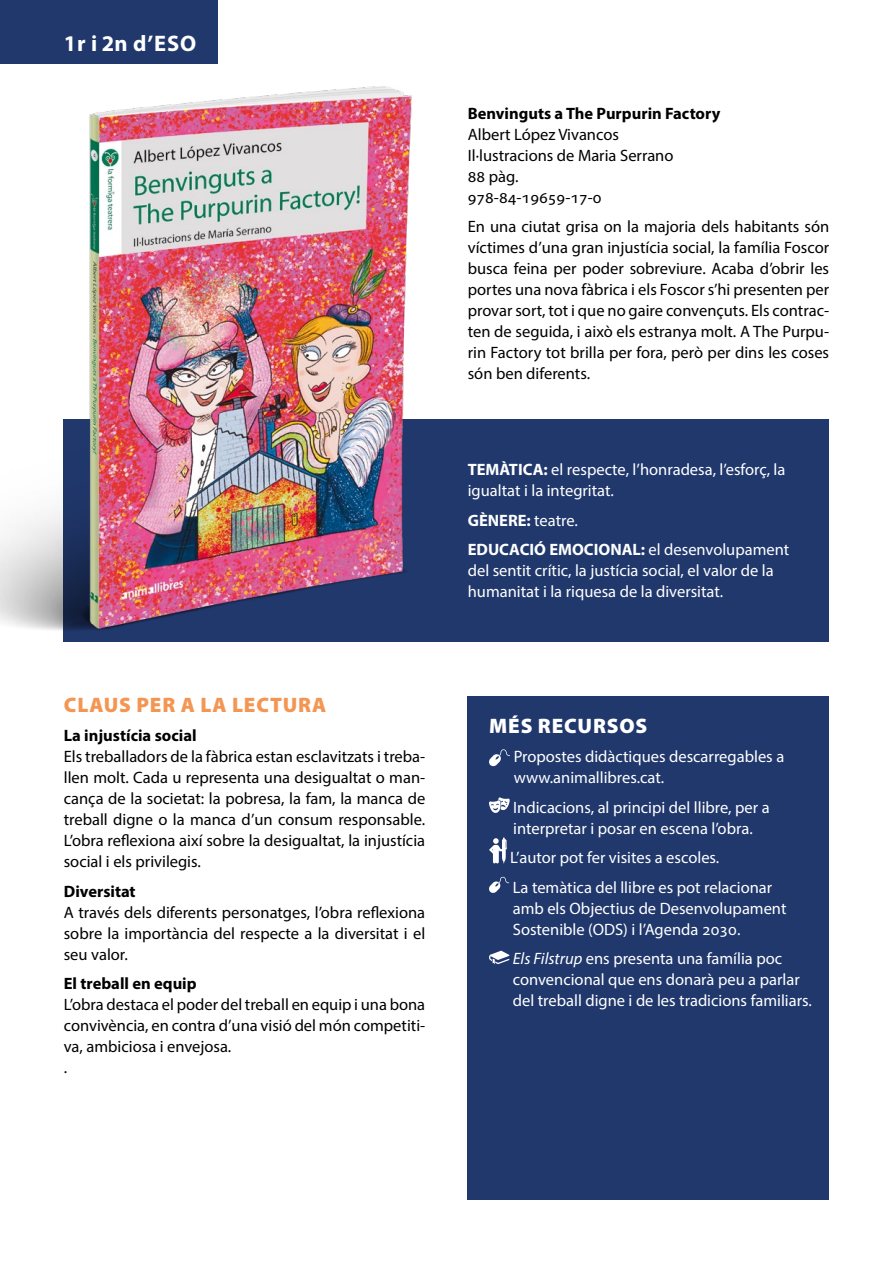
<style>
.page{position:relative;width:893px;height:1263px;background:#fff}
.page>*{position:absolute;margin:0;border:0;box-sizing:border-box;transform-origin:0 0}
.t1{font:700 22.5px "Myriad Pro";letter-spacing:.04em;color:#fff}
.Títol_Claus_1{font:900 21px "Myriad Pro";letter-spacing:.04em;color:#f49653}
.t2{font:900 21px "Myriad Pro";letter-spacing:.04em;color:#fff}
.Text{font:16.5px/21px "Myriad Pro";color:#000;text-align:justify}
.Temàtica__gènere{font:16.5px/21px "Myriad Pro";color:#fff}
.Títol_Claus_2{font:700 16.5px "Myriad Pro";color:#000}
.Temàtica__gènere-2{font:700 16.5px "Myriad Pro";color:#fff}
.s1{font-weight:700}
.s2{font-weight:400}
.s3{font-style:italic}
</style>
<div class="page">
<div style="left:64px;top:419px;width:765px;height:223px;background:#21386d"></div>
<div style="left:468px;top:696px;width:361px;height:503px;background:#21386d"></div>
<div style="left:0;top:0;width:217px;height:64px;background:#21386d"></div>
<img style="left:0;top:86px;width:412px;height:556px">
<svg style="left:489px;top:749px;width:21px;height:18px"></svg>
<svg style="left:489px;top:797px;width:21px;height:16px"></svg>
<svg style="left:489px;top:837px;width:18px;height:26px"></svg>
<svg style="left:489px;top:877px;width:20px;height:16px"></svg>
<svg style="left:489px;top:951px;width:20px;height:13px"></svg>
<h1 class="t1" style="left:64px;top:29px;width:134px">1r i 2n d’ESO</h1>
<p class="Títol_Claus_1" style="left:64px;top:690px;width:264px">CLAUS PER A LA LECTURA</p>
<p class="Títol_Claus_2" style="left:64px;top:725px;width:134px">La injustícia social</p>
<p class="Text" style="left:64px;top:746px;width:363px">Els treballadors de la fàbrica estan esclavitzats i treba&shy;llen molt. Cada u representa una desigualtat o man&shy;cança de la societat: la pobresa, la fam, la manca de treball digne o la manca d’un consum responsable.<br>L’obra reflexiona així sobre la desigualtat, la injustícia social i els privilegis.</p>
<p class="Títol_Claus_2" style="left:64px;top:880px;width:73px">Diversitat</p>
<p class="Text" style="left:64px;top:901px;width:363px">A través dels diferents personatges, l’obra reflexiona sobre la importància del respecte a la diversitat i el seu valor.</p>
<p class="Títol_Claus_2" style="left:64px;top:973px;width:134px">El treball en equip</p>
<p class="Text" style="left:64px;top:994px;width:363px">L’obra destaca el poder del treball en equip i una bona convivència, en contra d’una visió del món competiti&shy;va, ambiciosa i envejosa.</p>
<p class="Text" style="left:64px;top:1057px;width:5px">.</p>
<p class="Títol_Claus_2" style="left:468px;top:102px;width:254px">Benvinguts a The Purpurin Factory</p>
<p class="Text" style="left:468px;top:123px;width:207px;text-align:left">Albert López Vivancos<br>Il·lustracions de Maria Serrano<br>88 pàg.<br>978-84-19659-17-0</p>
<p class="Text" style="left:468px;top:216px;width:363px">En una ciutat grisa on la majoria dels habitants són víctimes d’una gran injustícia social, la família Foscor busca feina per poder sobreviure. Acaba d’obrir les portes una nova fàbrica i els Foscor s’hi presenten per provar sort, tot i que no gaire convençuts. Els contrac&shy;ten de seguida, i això els estranya molt. A The Purpu&shy;rin Factory tot brilla per fora, però per dins les coses són ben diferents.</p>
<p class="Temàtica__gènere" style="left:468px;top:459px;width:319px"><span class="s1">TEMÀTICA:</span> el respecte, l’honradesa, l’esforç, la igualtat i la integritat.</p>
<p class="Temàtica__gènere-2" style="left:468px;top:509px;width:112px">GÈNERE: <span class="s2">teatre.</span></p>
<p class="Temàtica__gènere" style="left:468px;top:539px;width:323px"><span class="s1">EDUCACIÓ EMOCIONAL:</span> el desenvolupament del sentit crític, la justícia social, el valor de la humanitat i la riquesa de la diversitat.</p>
<p class="t2" style="left:489px;top:712px;width:160px">MÉS RECURSOS</p>
<p class="Temàtica__gènere" style="left:514px;top:746px;width:272px">Propostes didàctiques descarregables a www.animallibres.cat.</p>
<p class="Temàtica__gènere" style="left:513px;top:797px;width:258px">Indicacions, al principi del llibre, per a interpretar i posar en escena l’obra.</p>
<p class="Temàtica__gènere" style="left:510px;top:843px;width:264px;line-height:29.5px">L’autor pot fer visites a escoles.<br>La temàtica del llibre es pot relacionar</p>
<p class="Temàtica__gènere" style="left:513px;top:898px;width:275px">amb els Objectius de Desenvolupament<br>Sostenible (ODS) i l’Agenda 2030.</p>
<p class="Temàtica__gènere" style="left:513px;top:948px;width:301px"><span class="s3">Els Filstrup</span> ens presenta una família poc convencional que ens donarà peu a parlar del treball digne i de les tradicions familiars.</p>
</div>
